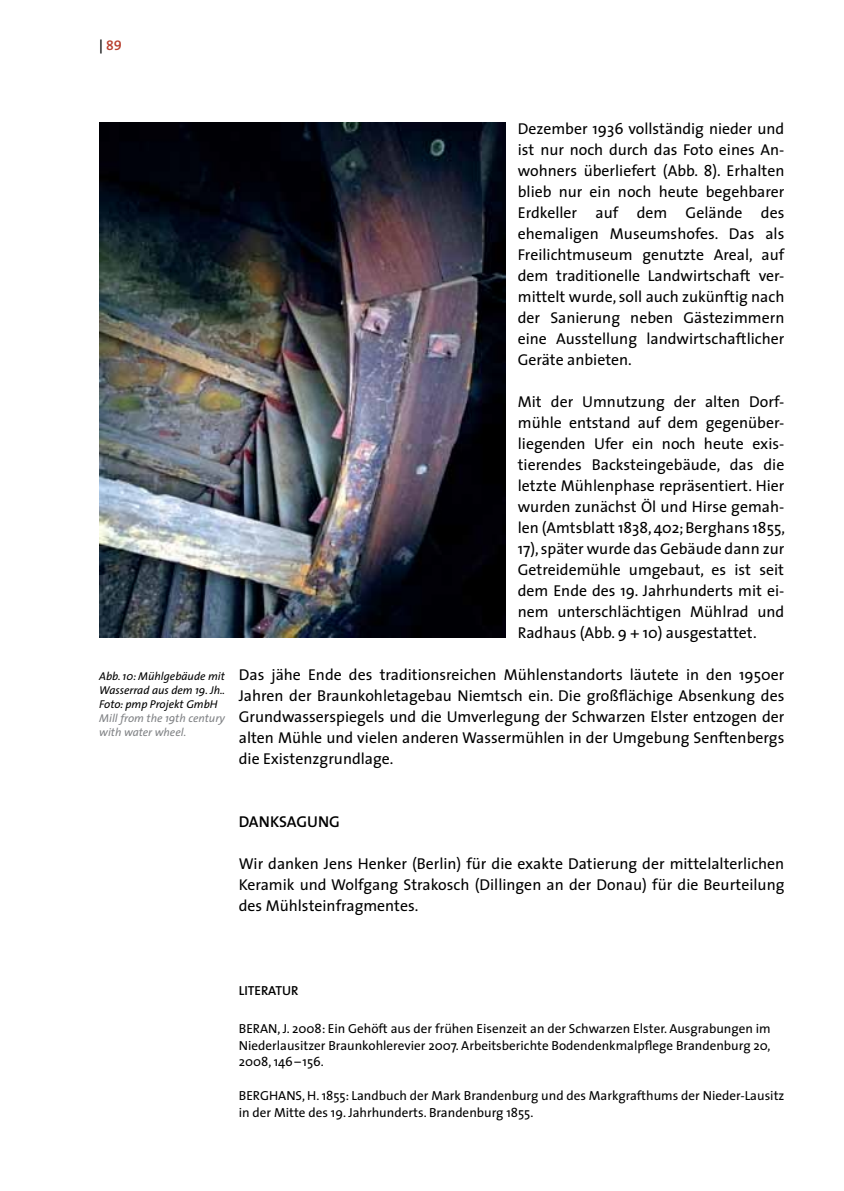
<style>
.page{position:relative;width:844px;height:1191px;background:#fff}
.page>*{position:absolute;margin:0;border:0;box-sizing:border-box;transform-origin:0 0}
.t1{font:15.75px/21px "The Sans";color:#000;text-align:justify}
.t2{font:600 15.75px "The Sans";color:#000}
.t3{font:14px "The Sans Semi Bold Caps";color:#b93f2e}
.t4{font:13.12px/16.8px "The Sans";color:#000;text-align:justify}
.t5{font:600 13.12px "The Sans";letter-spacing:-.005em;color:#000}
.t6{font:italic 11.38px/14px "The Sans";color:#000;text-align:justify}
.t7{font:italic 11.38px/14px "The Sans";color:#808285}
.s1{color:#000}
</style>
<div class="page">
<img style="left:99px;top:123px;width:406px;height:514px">
<p class="t3" style="left:99px;top:33px;width:24px"><span class="s1">|</span> 89</p>
<p class="t6" style="left:99px;top:668px;width:127px">Abb. 10: Mühlgebäude mit Wasserrad aus dem 19. Jh..<br>Foto: pmp Projekt GmbH</p>
<p class="t7" style="left:99px;top:710px;width:127px">Mill from the 19th century with water wheel.</p>
<p class="t1" style="left:517px;top:117px;width:268px">Dezember 1936 vollständig nieder und ist nur noch durch das Foto eines An&shy;wohners überliefert (Abb. 8). Erhalten blieb nur ein noch heute begehbarer Erdkeller auf dem Gelände des ehemaligen Museumshofes. Das als Freilichtmuseum genutzte Areal, auf dem traditionelle Landwirtschaft ver&shy;mittelt wurde, soll auch zukünftig nach der Sanierung neben Gästezimmern eine Ausstellung landwirtschaftlicher Geräte anbieten.</p>
<p class="t1" style="left:517px;top:390px;width:269px">Mit der Umnutzung der alten Dorf&shy;mühle entstand auf dem gegenüber&shy;liegenden Ufer ein noch heute exis&shy;tierendes Backsteingebäude, das die letzte Mühlenphase repräsentiert. Hier wurden zunächst Öl und Hirse gemah&shy;len (Amtsblatt 1838, 402; Berghans 1855, 17), später wurde das Gebäude dann zur Getreidemühle umgebaut, es ist seit dem Ende des 19. Jahrhunderts mit ei&shy;nem unterschlächtigen Mühlrad und Radhaus (Abb. 9 + 10) ausgestattet.</p>
<p class="t1" style="left:239px;top:663px;width:547px">Das jähe Ende des traditionsreichen Mühlenstandorts läutete in den 1950er Jahren der Braunkohletagebau Niemtsch ein. Die großflächige Absenkung des Grundwasserspiegels und die Umverlegung der Schwarzen Elster entzogen der alten Mühle und vielen anderen Wassermühlen in der Umgebung Senftenbergs die Existenzgrundlage.</p>
<p class="t2" style="left:239px;top:808px;width:103px">DANKSAGUNG</p>
<p class="t1" style="left:239px;top:852px;width:547px">Wir danken Jens Henker (Berlin) für die exakte Datierung der mittelalterlichen Keramik und Wolfgang Strakosch (Dillingen an der Donau) für die Beurteilung des Mühlsteinfragmentes.</p>
<p class="t5" style="left:239px;top:979px;width:61px">LITERATUR</p>
<p class="t4" style="left:239px;top:1019px;width:16px">Beran</p>
<p class="t4" style="left:239px;top:1019px;width:533px;text-indent:39px">, J. 2008: Ein Gehöft aus der frühen Eisenzeit an der Schwarzen Elster. Ausgrabungen im Niederlausitzer Braunkohlerevier 2007. Arbeitsberichte Bodendenkmalpflege Brandenburg 20, 2008, 146–156.</p>
<p class="t4" style="left:239px;top:1086px;width:17px">Berghans</p>
<p class="t4" style="left:239px;top:1086px;width:547px;text-indent:63px">, H. 1855: Landbuch der Mark Brandenburg und des Markgrafthums der Nieder-Lausitz in der Mitte des 19. Jahrhunderts. Brandenburg 1855.</p>
</div>
